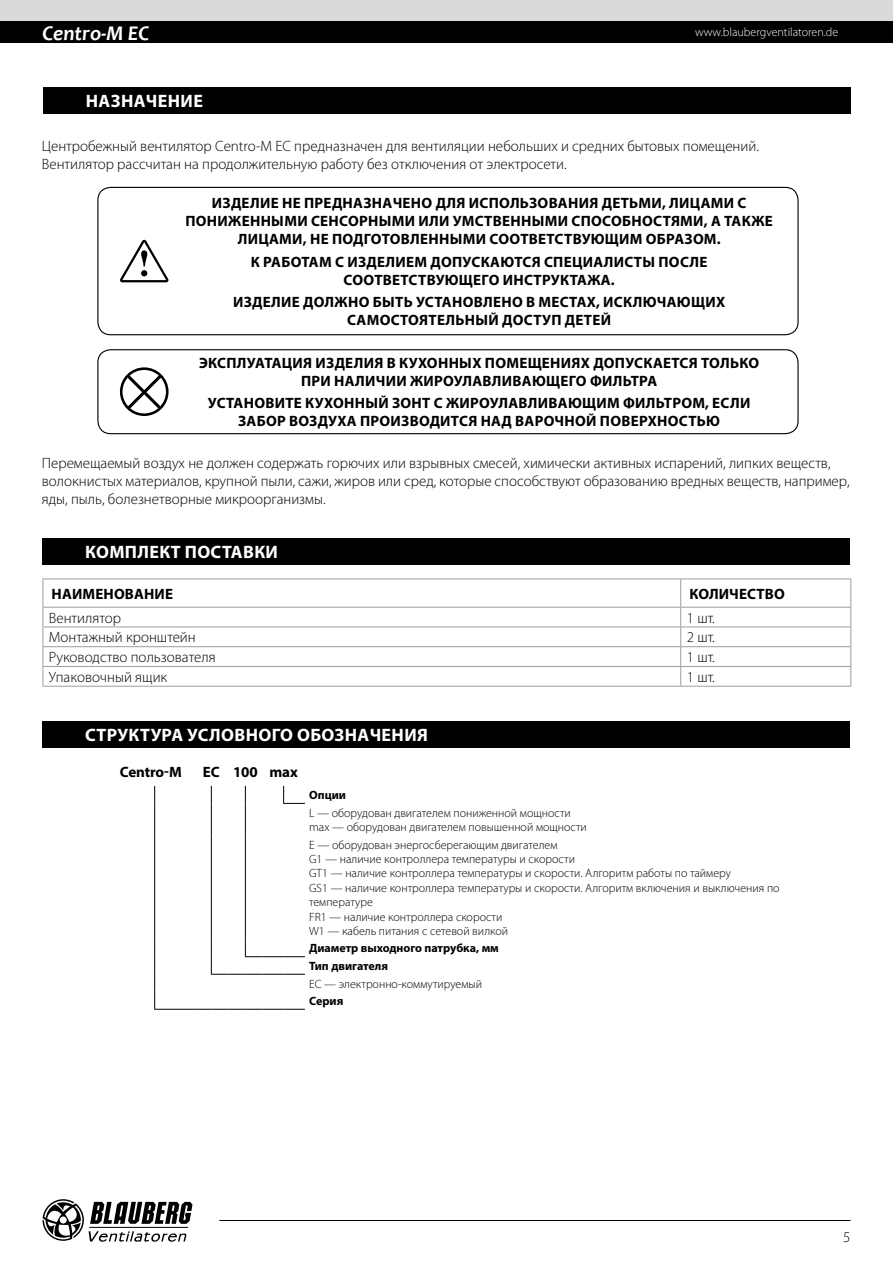
<style>
.page{position:relative;width:893px;height:1263px;background:#fff}
.page>*{position:absolute;margin:0;border:0;box-sizing:border-box;transform-origin:0 0}
.t1{font:italic 700 21px "Candara";color:#fff}
.t2{font:700 18px "Myriad Pro";letter-spacing:.02em;color:#fff}
.t3{font:700 15px/18px "Myriad Pro";letter-spacing:.02em;color:#000;text-align:center}
.t4{font:300 15px/18px "Myriad Pro";color:#000}
.t5{font:300 12px/14.4px "Myriad Pro";color:#000}
.t6{font:700 12px/17.5px "Myriad Pro";color:#000}
.t7{font:300 12px "Myriad Pro";color:#fff}
</style>
<div class="page">
<div style="left:0;top:0;width:893px;height:21px;background:#dadada"></div>
<div style="left:0;top:21px;width:893px;height:22px;background:#000"></div>
<svg style="left:43px;top:1199px;width:149px;height:43px"></svg>
<hr style="left:219px;top:1220px;width:631px;height:1px;background:#000">
<div style="left:97px;top:187px;width:702px;height:148px;border:1px solid #000;border-radius:13px"></div>
<div style="left:97px;top:349px;width:702px;height:85px;border:1px solid #000;border-radius:13px"></div>
<svg style="left:120px;top:240px;width:49px;height:42px"></svg>
<svg style="left:120px;top:367px;width:49px;height:49px"></svg>
<svg style="left:211px;top:786px;width:1px;height:17px"></svg>
<hr style="left:211px;top:803px;width:1px;height:32px;background:#000">
<hr style="left:211px;top:835px;width:1px;height:104px;background:#000">
<svg style="left:154px;top:786px;width:1px;height:17px"></svg>
<hr style="left:154px;top:803px;width:1px;height:32px;background:#000">
<hr style="left:154px;top:835px;width:1px;height:104px;background:#000">
<svg style="left:154px;top:939px;width:1px;height:70px"></svg>
<hr style="left:154px;top:1009px;width:40px;height:1px;background:#000">
<svg style="left:245px;top:786px;width:1px;height:17px"></svg>
<hr style="left:245px;top:803px;width:1px;height:32px;background:#000">
<hr style="left:245px;top:835px;width:1px;height:104px;background:#000">
<svg style="left:194px;top:1009px;width:111px;height:1px"></svg>
<svg style="left:211px;top:939px;width:94px;height:36px"></svg>
<svg style="left:283px;top:786px;width:22px;height:18px"></svg>
<hr style="left:43px;top:578px;width:638px;height:1px;background:#9d9d9c">
<hr style="left:681px;top:578px;width:170px;height:1px;background:#9d9d9c">
<hr style="left:43px;top:607px;width:638px;height:1px;background:#9d9d9c">
<hr style="left:681px;top:607px;width:170px;height:1px;background:#9d9d9c">
<hr style="left:43px;top:626px;width:638px;height:1px;background:#9d9d9c">
<hr style="left:681px;top:626px;width:170px;height:1px;background:#9d9d9c">
<hr style="left:43px;top:646px;width:638px;height:1px;background:#9d9d9c">
<hr style="left:681px;top:646px;width:170px;height:1px;background:#9d9d9c">
<hr style="left:43px;top:666px;width:638px;height:1px;background:#9d9d9c">
<svg style="left:43px;top:579px;width:1px;height:107px"></svg>
<hr style="left:681px;top:666px;width:170px;height:1px;background:#9d9d9c">
<svg style="left:680px;top:579px;width:1px;height:107px"></svg>
<svg style="left:850px;top:579px;width:1px;height:107px"></svg>
<hr style="left:43px;top:686px;width:638px;height:1px;background:#9d9d9c">
<hr style="left:681px;top:686px;width:170px;height:1px;background:#9d9d9c">
<div style="left:43px;top:87px;width:808px;height:27px;background:#000"></div>
<div style="left:43px;top:721px;width:807px;height:27px;background:#000"></div>
<div style="left:43px;top:538px;width:807px;height:27px;background:#000"></div>
<h1 class="t1" style="left:43px;top:20px;width:108px">Centro-M EC</h1>
<p class="t7" style="left:695px;top:26px;width:145px">www.blaubergventilatoren.de</p>
<p class="t2" style="left:86px;top:89px;width:119px">НАЗНАЧЕНИЕ</p>
<p class="t4" style="left:42px;top:137px;width:719px">Центробежный вентилятор Centro-M EC предназначен для вентиляции небольших и средних бытовых помещений.<br>Вентилятор рассчитан на продолжительную работу без отключения от электросети.</p>
<p class="t3" style="left:185px;top:194px;width:589px">ИЗДЕЛИЕ НЕ ПРЕДНАЗНАЧЕНО ДЛЯ ИСПОЛЬЗОВАНИЯ ДЕТЬМИ, ЛИЦАМИ С<br>ПОНИЖЕННЫМИ СЕНСОРНЫМИ ИЛИ УМСТВЕННЫМИ СПОСОБНОСТЯМИ, А ТАКЖЕ<br>ЛИЦАМИ, НЕ ПОДГОТОВЛЕННЫМИ СООТВЕТСТВУЮЩИМ ОБРАЗОМ.</p>
<p class="t3" style="left:251px;top:252px;width:458px">К РАБОТАМ С ИЗДЕЛИЕМ ДОПУСКАЮТСЯ СПЕЦИАЛИСТЫ ПОСЛЕ<br>СООТВЕТСТВУЮЩЕГО ИНСТРУКТАЖА.</p>
<p class="t3" style="left:233px;top:292px;width:494px">ИЗДЕЛИЕ ДОЛЖНО БЫТЬ УСТАНОВЛЕНО В МЕСТАХ, ИСКЛЮЧАЮЩИХ<br>САМОСТОЯТЕЛЬНЫЙ ДОСТУП ДЕТЕЙ</p>
<p class="t3" style="left:199px;top:354px;width:562px">ЭКСПЛУАТАЦИЯ ИЗДЕЛИЯ В КУХОННЫХ ПОМЕЩЕНИЯХ ДОПУСКАЕТСЯ ТОЛЬКО<br>ПРИ НАЛИЧИИ ЖИРОУЛАВЛИВАЮЩЕГО ФИЛЬТРА</p>
<p class="t3" style="left:208px;top:394px;width:544px">УСТАНОВИТЕ КУХОННЫЙ ЗОНТ С ЖИРОУЛАВЛИВАЮЩИМ ФИЛЬТРОМ, ЕСЛИ<br>ЗАБОР ВОЗДУХА ПРОИЗВОДИТСЯ НАД ВАРОЧНОЙ ПОВЕРХНОСТЬЮ</p>
<p class="t4" style="left:42px;top:454px;width:809px">Перемещаемый воздух не должен содержать горючих или взрывных смесей, химически активных испарений, липких веществ, волокнистых материалов, крупной пыли, сажи, жиров или сред, которые способствуют образованию вредных веществ, например, яды, пыль, болезнетворные микроорганизмы.</p>
<p class="t2" style="left:85px;top:540px;width:194px">КОМПЛЕКТ ПОСТАВКИ</p>
<p class="t3" style="left:52px;top:584px;width:123px">НАИМЕНОВАНИЕ</p>
<p class="t3" style="left:689px;top:584px;width:97px">КОЛИЧЕСТВО</p>
<p class="t4" style="left:49px;top:609px;width:74px">Вентилятор</p>
<p class="t4" style="left:687px;top:609px;width:30px">1 шт.</p>
<p class="t4" style="left:49px;top:629px;width:148px">Монтажный кронштейн</p>
<p class="t4" style="left:687px;top:629px;width:30px">2 шт.</p>
<p class="t4" style="left:49px;top:648px;width:168px">Руководство пользователя</p>
<p class="t4" style="left:687px;top:648px;width:30px">1 шт.</p>
<p class="t4" style="left:49px;top:668px;width:120px">Упаковочный ящик</p>
<p class="t4" style="left:687px;top:668px;width:30px">1 шт.</p>
<p class="t2" style="left:85px;top:723px;width:344px">СТРУКТУРА УСЛОВНОГО ОБОЗНАЧЕНИЯ</p>
<p class="t3" style="left:120px;top:763px;width:64px">Centro-M</p>
<p class="t3" style="left:203px;top:763px;width:96px">ЕC 100 max</p>
<p class="t6" style="left:309px;top:786px;width:38px">Опции</p>
<p class="t5" style="left:309px;top:806px;width:279px">L — оборудован двигателем пониженной мощности max — оборудован двигателем повышенной мощности</p>
<p class="t5" style="left:309px;top:837px;width:472px">Е — оборудован энергосберегающим двигателем<br>G1 — наличие контроллера температуры и скорости<br>GT1 — наличие контроллера температуры и скорости. Алгоритм работы по таймеру<br>GS1 — наличие контроллера температуры и скорости. Алгоритм включения и выключения по температуре<br>FR1 — наличие контроллера скорости<br>W1 — кабель питания с сетевой вилкой</p>
<p class="t6" style="left:309px;top:939px;width:191px">Диаметр выходного патрубка, мм<br>Тип двигателя</p>
<p class="t5" style="left:309px;top:976px;width:174px">ЕC — электронно-коммутируемый</p>
<p class="t6" style="left:309px;top:992px;width:36px">Серия</p>
<p class="t4" style="left:843px;top:1228px;width:9px">5</p>
</div>
